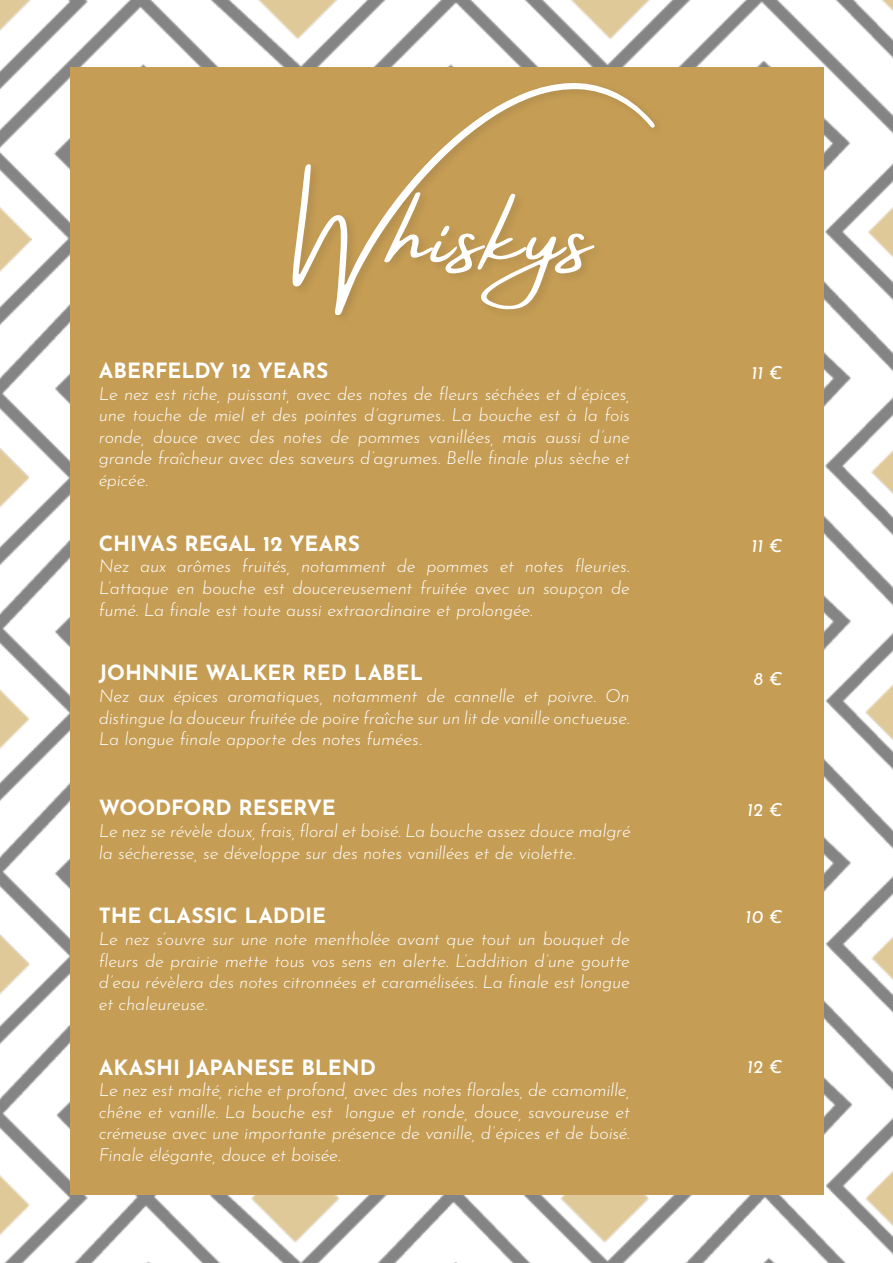
<style>
.page{position:relative;width:893px;height:1263px;background:#fff}
.page>*{position:absolute;margin:0;border:0;box-sizing:border-box;transform-origin:0 0}
.t1{font:105px "Amsterdam Four ttf";letter-spacing:.04em;color:#fff}
.t2{font:100 21px "Josefin Sans";letter-spacing:-.005em;color:#fff}
.t3{font:italic 100 18px/21.6px "Josefin Sans";letter-spacing:-.01em;color:#fff;text-align:justify}
.s1{font-size:99px}
</style>
<div class="page">
<img style="left:0;top:0;width:893px;height:1263px">
<div style="left:70px;top:68px;width:753px;height:1127px;background:#c69d54"></div>
<p class="t1" style="left:298px;top:176px;width:364px"><span class="s1">W</span>hiskys</p>
<p class="t2" style="left:99px;top:355px;width:231px">ABERFELDY 12 YEARS</p>
<p class="t3" style="left:99px;top:380px;width:532px">Le nez est riche, puissant, avec des notes de fleurs séchées et d’épices, une touche de miel et des pointes d’agrumes. La bouche est à la fois ronde, douce avec des notes de pommes vanillées, mais aussi d’une grande fraîcheur avec des saveurs d’agrumes. Belle finale plus sèche et épicée.</p>
<p class="t2" style="left:99px;top:528px;width:263px">CHIVAS REGAL 12 YEARS</p>
<p class="t3" style="left:99px;top:553px;width:532px">Nez aux arômes fruités, notamment de pommes et notes fleuries.<br>L’attaque en bouche est doucereusement fruitée avec un soupçon de fumé. La finale est toute aussi extraordinaire et prolongée.</p>
<p class="t2" style="left:99px;top:657px;width:326px">JOHNNIE WALKER RED LABEL</p>
<p class="t3" style="left:99px;top:683px;width:532px">Nez aux épices aromatiques, notamment de cannelle et poivre. On distingue la douceur fruitée de poire fraîche sur un lit de vanille onctueuse.<br>La longue finale apporte des notes fumées.</p>
<p class="t2" style="left:99px;top:792px;width:239px">WOODFORD RESERVE</p>
<p class="t3" style="left:99px;top:818px;width:532px">Le nez se révèle doux, frais, floral et boisé. La bouche assez douce malgré la sécheresse, se développe sur des notes vanillées et de violette.</p>
<p class="t2" style="left:99px;top:900px;width:229px">THE CLASSIC LADDIE</p>
<p class="t3" style="left:99px;top:926px;width:532px">Le nez s’ouvre sur une note mentholée avant que tout un bouquet de fleurs de prairie mette tous vos sens en alerte. L’addition d’une goutte d’eau révèlera des notes citronnées et caramélisées. La finale est longue et chaleureuse.</p>
<p class="t2" style="left:99px;top:1052px;width:279px">AKASHI JAPANESE BLEND</p>
<p class="t3" style="left:99px;top:1077px;width:532px">Le nez est malté, riche et profond, avec des notes florales, de camomille, chêne et vanille. La bouche est longue et ronde, douce, savoureuse et crémeuse avec une importante présence de vanille, d’épices et de boisé.<br>Finale élégante, douce et boisée.</p>
<p class="t3" style="left:751px;top:359px;width:33px">11 €</p>
<p class="t3" style="left:751px;top:533px;width:33px">11 €</p>
<p class="t3" style="left:753px;top:666px;width:30px">8 €</p>
<p class="t3" style="left:747px;top:797px;width:37px">12 €</p>
<p class="t3" style="left:745px;top:904px;width:39px">10 €</p>
<p class="t3" style="left:747px;top:1054px;width:37px">12 €</p>
</div>
